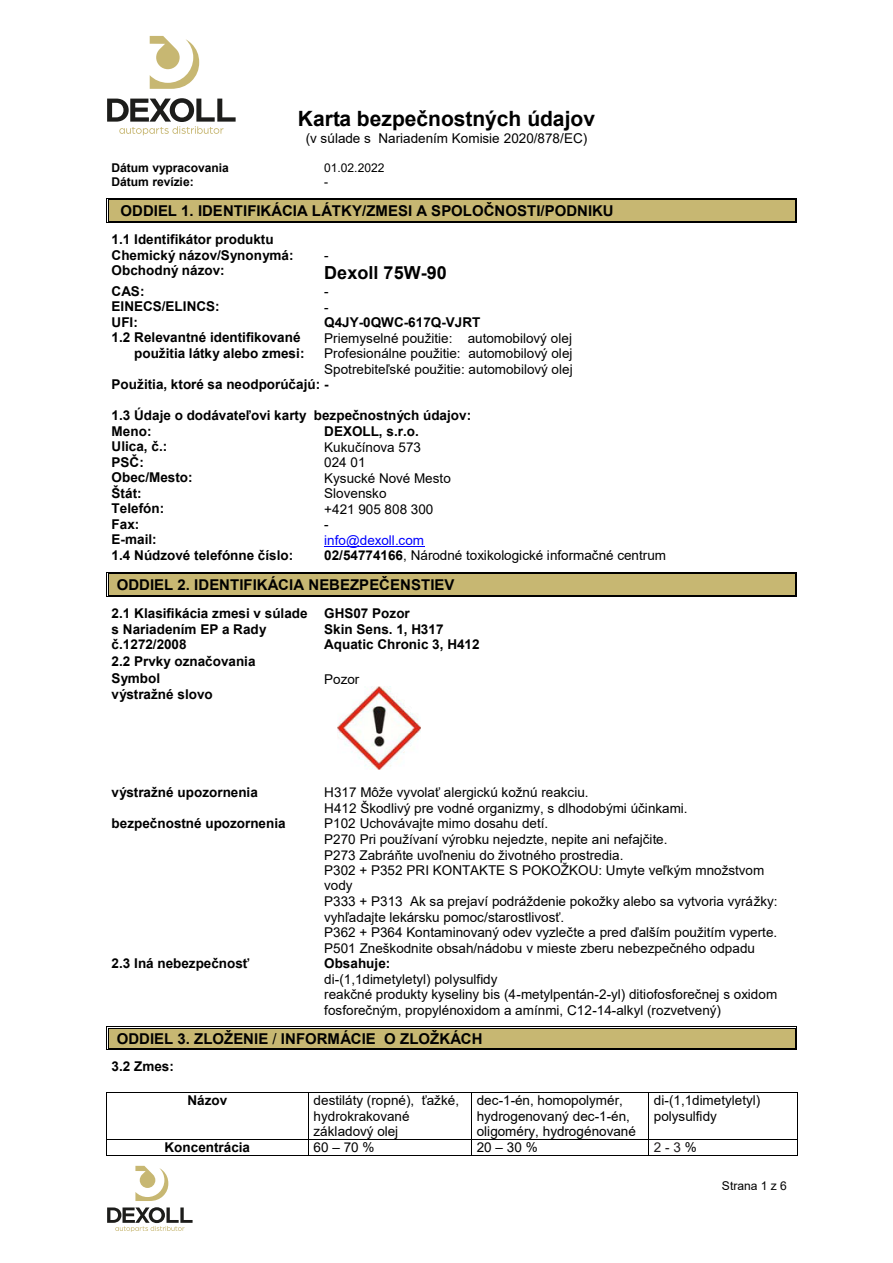
<style>
.page{position:relative;width:893px;height:1263px;background:#fff}
.page>*{position:absolute;margin:0;border:0;box-sizing:border-box;transform-origin:0 0}
.t1{font:700 21px "Arial";color:#000}
.t2{font:700 18px "Arial";letter-spacing:.005em;color:#000}
.t3{font:700 15px "Arial";color:#000}
.t4{font:13.5px/15.6px "Arial";color:#000}
.t5{font:700 13.5px/15.6px "Arial";color:#000}
.t6{font:13.5px "Arial";color:#00f}
.t7{font:13.5px "Arial";color:#231f20}
.t8{font:700 12px "Arial";letter-spacing:-.005em;color:#000}
.t9{font:12px "Arial";letter-spacing:-.005em;color:#000}
.s1{font-weight:700}
.s2{font-weight:400}
.s3{color:#000}
</style>
<div class="page">
<div style="left:109px;top:200px;width:686px;height:21px;background:#c7b772"></div>
<hr style="left:109px;top:198px;width:686px;height:1px;background:#000">
<hr style="left:109px;top:199px;width:686px;height:1px;background:#000">
<hr style="left:109px;top:222px;width:686px;height:1px;background:#000">
<hr style="left:109px;top:221px;width:686px;height:1px;background:#000">
<svg style="left:107px;top:198px;width:2px;height:25px"></svg>
<svg style="left:795px;top:198px;width:2px;height:25px"></svg>
<hr style="left:324px;top:546px;width:100px;height:1px;background:#00f">
<div style="left:109px;top:574px;width:686px;height:21px;background:#c7b772"></div>
<hr style="left:109px;top:572px;width:686px;height:1px;background:#000">
<hr style="left:109px;top:574px;width:686px;height:1px;background:#000">
<hr style="left:109px;top:596px;width:686px;height:1px;background:#000">
<hr style="left:109px;top:595px;width:686px;height:1px;background:#000">
<svg style="left:107px;top:572px;width:2px;height:25px"></svg>
<svg style="left:795px;top:572px;width:2px;height:25px"></svg>
<div style="left:109px;top:1029px;width:686px;height:19px;background:#c7b772"></div>
<hr style="left:109px;top:1027px;width:686px;height:1px;background:#000">
<hr style="left:109px;top:1028px;width:686px;height:1px;background:#000">
<hr style="left:109px;top:1049px;width:686px;height:1px;background:#000">
<hr style="left:109px;top:1048px;width:686px;height:1px;background:#000">
<svg style="left:107px;top:1028px;width:2px;height:22px"></svg>
<svg style="left:795px;top:1027px;width:2px;height:23px"></svg>
<hr style="left:107px;top:1092px;width:201px;height:1px;background:#000">
<hr style="left:309px;top:1092px;width:162px;height:1px;background:#000">
<hr style="left:472px;top:1092px;width:176px;height:1px;background:#000">
<hr style="left:649px;top:1092px;width:148px;height:1px;background:#000">
<hr style="left:106px;top:1092px;width:1px;height:47px;background:#000">
<hr style="left:308px;top:1092px;width:1px;height:47px;background:#000">
<hr style="left:471px;top:1092px;width:1px;height:47px;background:#000">
<hr style="left:648px;top:1092px;width:1px;height:47px;background:#000">
<hr style="left:797px;top:1092px;width:1px;height:47px;background:#000">
<hr style="left:107px;top:1139px;width:201px;height:1px;background:#000">
<hr style="left:309px;top:1139px;width:162px;height:1px;background:#000">
<hr style="left:472px;top:1139px;width:176px;height:1px;background:#000">
<hr style="left:649px;top:1139px;width:148px;height:1px;background:#000">
<svg style="left:106px;top:1139px;width:1px;height:17px"></svg>
<hr style="left:107px;top:1155px;width:201px;height:1px;background:#000">
<svg style="left:308px;top:1139px;width:1px;height:17px"></svg>
<hr style="left:309px;top:1155px;width:162px;height:1px;background:#000">
<svg style="left:471px;top:1139px;width:1px;height:17px"></svg>
<hr style="left:472px;top:1155px;width:176px;height:1px;background:#000">
<svg style="left:648px;top:1139px;width:1px;height:17px"></svg>
<hr style="left:649px;top:1155px;width:148px;height:1px;background:#000">
<svg style="left:797px;top:1139px;width:1px;height:17px"></svg>
<img style="left:337px;top:686px;width:83px;height:83px">
<svg style="left:107px;top:98px;width:129px;height:37px"></svg>
<svg style="left:150px;top:36px;width:49px;height:53px"></svg>
<svg style="left:107px;top:1207px;width:86px;height:25px"></svg>
<svg style="left:135px;top:1166px;width:33px;height:35px"></svg>
<h1 class="t1" style="left:298px;top:103px;width:299px">Karta bezpečnostných údajov</h1>
<p class="t4" style="left:306px;top:131px;width:283px">(v súlade s Nariadením Komisie 2020/878/EC)</p>
<p class="t8" style="left:112px;top:160px;width:119px">Dátum vypracovania</p>
<p class="t9" style="left:324px;top:160px;width:62px">01.02.2022</p>
<p class="t8" style="left:112px;top:173px;width:84px">Dátum revízie:</p>
<p class="t9" style="left:324px;top:174px;width:6px">-</p>
<p class="t3" style="left:121px;top:200px;width:495px">ODDIEL 1. IDENTIFIKÁCIA LÁTKY/ZMESI A SPOLOČNOSTI/PODNIKU</p>
<p class="t5" style="left:112px;top:232px;width:184px">1.1 Identifikátor produktu<br>Chemický názov/Synonymá:</p>
<p class="t4" style="left:324px;top:247px;width:6px">-</p>
<p class="t5" style="left:112px;top:263px;width:115px">Obchodný názov:</p>
<h2 class="t2" style="left:324px;top:260px;width:124px">Dexoll 75W-90</h2>
<p class="t5" style="left:112px;top:283px;width:34px">CAS:</p>
<p class="t4" style="left:324px;top:284px;width:6px">-</p>
<p class="t5" style="left:112px;top:299px;width:110px">EINECS/ELINCS:</p>
<p class="t4" style="left:324px;top:299px;width:6px">-</p>
<p class="t5" style="left:112px;top:315px;width:28px">UFI:</p>
<p class="t5" style="left:324px;top:315px;width:158px">Q4JY-0QWC-617Q-VJRT</p>
<p class="t5" style="left:112px;top:330px;width:194px;text-align:right">1.2 Relevantné identifikované použitia látky alebo zmesi:</p>
<p class="t4" style="left:324px;top:330px;width:250px;text-align:justify">Priemyselné použitie: automobilový olej Profesionálne použitie: automobilový olej Spotrebiteľské použitie: automobilový olej</p>
<p class="t5" style="left:112px;top:377px;width:218px">Použitia, ktoré sa neodporúčajú: -</p>
<p class="t5" style="left:112px;top:408px;width:361px">1.3 Údaje o dodávateľovi karty bezpečnostných údajov:<br>Meno:</p>
<p class="t5" style="left:324px;top:423px;width:96px">DEXOLL, s.r.o.</p>
<p class="t5" style="left:112px;top:439px;width:57px">Ulica, č.:</p>
<p class="t4" style="left:324px;top:439px;width:98px">Kukučínova 573</p>
<p class="t5" style="left:112px;top:454px;width:34px">PSČ:</p>
<p class="t4" style="left:324px;top:454px;width:43px">024 01</p>
<p class="t5" style="left:112px;top:470px;width:83px">Obec/Mesto:</p>
<p class="t4" style="left:324px;top:470px;width:128px">Kysucké Nové Mesto</p>
<p class="t5" style="left:112px;top:485px;width:32px">Štát:</p>
<p class="t4" style="left:324px;top:486px;width:64px">Slovensko</p>
<p class="t5" style="left:112px;top:501px;width:54px">Telefón:</p>
<p class="t4" style="left:324px;top:501px;width:111px">+421 905 808 300</p>
<p class="t5" style="left:112px;top:516px;width:29px">Fax:</p>
<p class="t4" style="left:324px;top:516px;width:6px">-</p>
<p class="t5" style="left:112px;top:532px;width:47px">E-mail:</p>
<p class="t6" style="left:324px;top:531px;width:101px">info@dexoll.com</p>
<p class="t5" style="left:112px;top:547px;width:183px">1.4 Núdzové telefónne číslo:</p>
<p class="t4" style="left:324px;top:547px;width:343px"><span class="s1">02/54774166</span>, Národné toxikologické informačné centrum</p>
<p class="t3" style="left:117px;top:574px;width:339px">ODDIEL 2. IDENTIFIKÁCIA NEBEZPEČENSTIEV</p>
<p class="t5" style="left:112px;top:606px;width:197px">2.1 Klasifikácia zmesi v súlade s Nariadením EP a Rady č.1272/2008</p>
<p class="t5" style="left:324px;top:606px;width:157px">GHS07 Pozor<br>Skin Sens. 1, H317<br>Aquatic Chronic 3, H412</p>
<p class="t5" style="left:112px;top:653px;width:145px;line-height:17.1px">2.2 Prvky označovania<br>Symbol</p>
<p class="t4" style="left:324px;top:671px;width:37px">Pozor</p>
<p class="t5" style="left:112px;top:686px;width:103px">výstražné slovo</p>
<p class="t5" style="left:112px;top:785px;width:148px">výstražné upozornenia</p>
<p class="t4" style="left:324px;top:785px;width:365px">H317 Môže vyvolať alergickú kožnú reakciu.<br>H412 Škodlivý pre vodné organizmy, s dlhodobými účinkami.</p>
<p class="t5" style="left:112px;top:816px;width:176px">bezpečnostné upozornenia</p>
<p class="t4" style="left:324px;top:816px;width:455px">P102 Uchovávajte mimo dosahu detí.<br>P270 Pri používaní výrobku nejedzte, nepite ani nefajčite.<br>P273 Zabráňte uvoľneniu do životného prostredia.<br>P302 + P352 PRI KONTAKTE S POKOŽKOU: Umyte veľkým množstvom vody<br>P333 + P313 Ak sa prejaví podráždenie pokožky alebo sa vytvoria vyrážky: vyhľadajte lekársku pomoc/starostlivosť.<br>P362 + P364 Kontaminovaný odev vyzlečte a pred ďalším použitím vyperte.<br>P501 Zneškodnite obsah/nádobu v mieste zberu nebezpečného odpadu</p>
<p class="t5" style="left:112px;top:955px;width:139px">2.3 Iná nebezpečnosť</p>
<p class="t5" style="left:324px;top:955px;width:68px">Obsahuje:</p>
<p class="t4" style="left:324px;top:971px;width:454px">di-(1,1dimetyletyl) polysulfidy<br>reakčné produkty kyseliny bis (4-metylpentán-2-yl) ditiofosforečnej s oxidom fosforečným, propylénoxidom a amínmi, C12-14-alkyl (rozvetvený)</p>
<p class="t3" style="left:117px;top:1028px;width:367px">ODDIEL 3. ZLOŽENIE <span class="s2">/</span> INFORMÁCIE O ZLOŽKÁCH</p>
<p class="t5" style="left:112px;top:1059px;width:64px">3.2 Zmes:</p>
<p class="t5" style="left:187px;top:1092px;width:41px">Názov</p>
<p class="t4" style="left:314px;top:1092px;width:147px">destiláty (ropné), ťažké, hydrokrakované základový olej</p>
<p class="t4" style="left:477px;top:1092px;width:161px">dec-1-én, homopolymér, hydrogenovaný dec-1-én, oligoméry, hydrogénované</p>
<p class="t4" style="left:654px;top:1092px;width:108px">di-(1,1dimetyletyl) polysulfidy</p>
<p class="t5" style="left:165px;top:1140px;width:87px">Koncentrácia</p>
<p class="t4" style="left:314px;top:1140px;width:62px">60–70%</p>
<p class="t4" style="left:477px;top:1140px;width:62px">20–30%</p>
<p class="t7" style="left:654px;top:1138px;width:45px">2-3<span class="s3">%</span></p>
<p class="t9" style="left:722px;top:1177px;width:66px">Strana 1 z 6</p>
</div>
